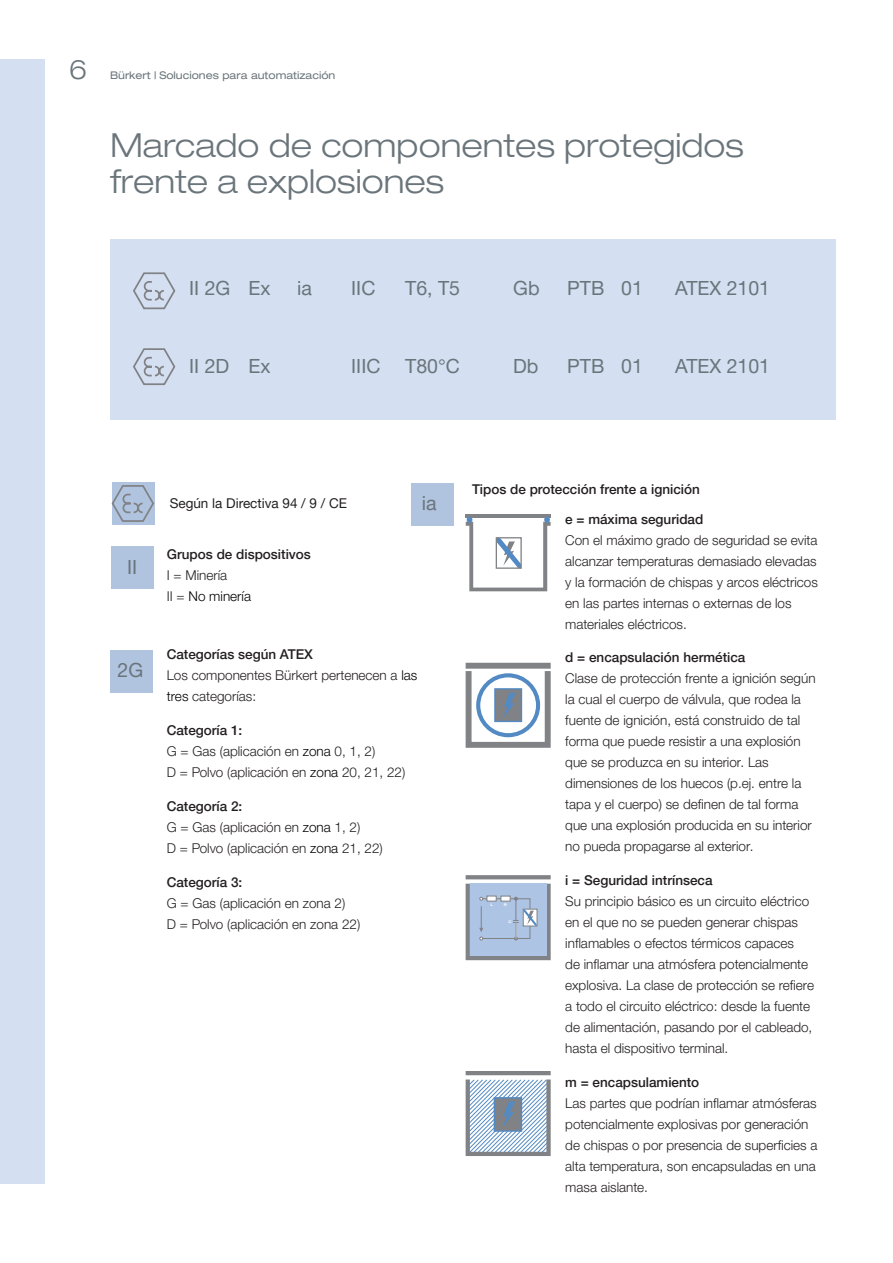
<style>
.page{position:relative;width:893px;height:1263px;background:#fff}
.page>*{position:absolute;margin:0;border:0;box-sizing:border-box;transform-origin:0 0}
.headline{font:300 expanded 33px/36px "Helvetica Neue LTW1 G";color:#6a757b}
.t1{font:300 expanded 27px "Helvetica Neue LTW1 G";color:#6a757b}
.copy{font:19.5px "Helvetica Neue LTW1 G";color:#6a757b}
.copy-2{font:300 13.5px/21px "Helvetica Neue LTW1 G";color:#231f20}
.copy-3{font:500 13.5px/21px "Helvetica Neue LTW1 G";color:#231f20}
.copy-4{font:13.5px "Helvetica Neue LTW1 G";color:#231f20}
.t2{font:expanded 10.5px "Helvetica Neue LTW1 G";color:#6a757b}
.t3{font:500 expanded 3.6px "Akzidenz Grotesk BQ";color:#fff}
.s1{font-weight:300}
.s2{font-weight:300;color:#000}
.s3{font-weight:500}
.s4{color:#000}
</style>
<div class="page">
<div style="left:0;top:60px;width:45px;height:1124px;background:#d4dff1"></div>
<div style="left:113px;top:482px;width:42px;height:43px;background:#b1c4df"></div>
<hr style="left:466px;top:514px;width:85px;height:4px;background:#808285">
<svg style="left:466px;top:517px;width:85px;height:74px"></svg>
<svg style="left:466px;top:663px;width:85px;height:85px"></svg>
<svg style="left:466px;top:875px;width:85px;height:85px;background:#a9b9d1"></svg>
<svg style="left:466px;top:1071px;width:85px;height:85px"></svg>
<div style="left:110px;top:239px;width:726px;height:180px;background:#d4dff1"></div>
<svg style="left:133px;top:272px;width:42px;height:37px"></svg>
<svg style="left:133px;top:348px;width:42px;height:37px"></svg>
<svg style="left:112px;top:485px;width:42px;height:37px"></svg>
<div style="left:111px;top:546px;width:43px;height:42px;background:#b1c4df"></div>
<div style="left:110px;top:650px;width:43px;height:42px;background:#b1c4df"></div>
<div style="left:411px;top:483px;width:43px;height:42px;background:#b1c4df"></div>
<h2 class="t1" style="left:69px;top:53px;width:20px">6</h2>
<p class="t2" style="left:110px;top:69px;width:227px">Bürkert | Soluciones para automatización</p>
<p class="headline" style="left:111px;top:126px;width:635px">Marcado de componentes protegidos frente a explosiones</p>
<p class="copy" style="left:189px;top:276px;width:83px">II 2G Ex</p>
<p class="copy" style="left:297px;top:276px;width:16px">ia</p>
<p class="copy" style="left:351px;top:276px;width:26px">IIC</p>
<p class="copy" style="left:405px;top:276px;width:56px">T6, T5</p>
<p class="copy" style="left:513px;top:276px;width:28px">Gb</p>
<p class="copy" style="left:567px;top:276px;width:77px">PTB 01</p>
<p class="copy" style="left:675px;top:276px;width:96px">ATEX 2101</p>
<p class="copy" style="left:189px;top:354px;width:83px">II 2D Ex</p>
<p class="copy" style="left:351px;top:354px;width:31px">IIIC</p>
<p class="copy" style="left:405px;top:354px;width:56px">T80°C</p>
<p class="copy" style="left:513px;top:354px;width:27px">Db</p>
<p class="copy" style="left:567px;top:354px;width:77px">PTB 01</p>
<p class="copy" style="left:675px;top:354px;width:96px">ATEX 2101</p>
<p class="copy" style="left:127px;top:555px;width:12px">II</p>
<p class="copy" style="left:118px;top:658px;width:27px">2G</p>
<p class="copy-4" style="left:170px;top:495px;width:179px">Según la Directiva 94 / 9 / CE</p>
<p class="copy-3" style="left:167px;top:544px;width:146px">Grupos de dispositivos<br><span class="s1">I = Minería<br>II =</span> <span class="s2">No minería</span></p>
<p class="copy" style="left:422px;top:491px;width:16px">ia</p>
<p class="copy-2" style="left:167px;top:644px;width:252px"><span class="s3">Categorías según ATEX<br></span>Los componentes Bürkert pertenecen a <span class="s4">las tres</span> categorías:</p>
<p class="copy-2" style="left:167px;top:720px;width:240px"><span class="s3">Categoría 1:<br></span>G = Gas (aplicación en <span class="s4">zona</span> 0, 1, 2)<br>D = Polvo (aplicación en <span class="s4">zona</span> 20, 21, 22)</p>
<p class="copy-2" style="left:167px;top:796px;width:217px"><span class="s3">Categoría 2:<br></span>G = Gas (aplicación en <span class="s4">zona</span> 1, 2)<br>D = Polvo (aplicación en <span class="s4">zona</span> 21, 22)</p>
<p class="copy-2" style="left:167px;top:871px;width:195px"><span class="s3">Categoría 3:<br></span>G = Gas (aplicación en zona 2)<br>D = Polvo (aplicación en zona 22)</p>
<p class="copy-3" style="left:472px;top:479px;width:229px">Tipos de protección frente a ignición</p>
<p class="t3" style="left:490px;top:902px;width:4px">L</p>
<p class="t3" style="left:504px;top:902px;width:5px">R</p>
<p class="t3" style="left:508px;top:919px;width:5px">C</p>
<p class="copy-2" style="left:565px;top:508px;width:254px"><span class="s3">e = máxima seguridad<br></span>Con el máximo grado de seguridad se evita alcanzar temperaturas demasiado elevadas y la formación de chispas y arcos eléctricos en las partes internas o externas de los materiales eléctricos.</p>
<p class="copy-2" style="left:565px;top:647px;width:252px"><span class="s3">d = encapsulación hermética<br></span>Clase de protección frente a ignición según la cual el cuerpo de válvula, que rodea la fuente de ignición, está construido de tal forma que puede resistir a una explosión que se produzca en su interior. Las dimensiones de los huecos (p.ej. entre la tapa y el cuerpo) se definen de tal forma que una explosión producida en su interior no pueda propagarse al exterior.</p>
<p class="copy-2" style="left:565px;top:870px;width:250px"><span class="s3">i = Seguridad intrínseca<br></span>Su principio básico es un circuito eléctrico en el que no se pueden generar chispas inflamables o efectos térmicos capaces<br>de inflamar una atmósfera potencialmente explosiva. La clase de protección se refiere a todo el circuito eléctrico: desde la fuente de alimentación, pasando por el cableado, hasta el dispositivo terminal.</p>
<p class="copy-2" style="left:565px;top:1071px;width:254px"><span class="s3">m = encapsulamiento<br></span>Las partes que podrían inflamar atmósferas potencialmente explosivas por generación de chispas o por presencia de superficies a alta temperatura, son encapsuladas en una masa aislante.</p>
</div>
